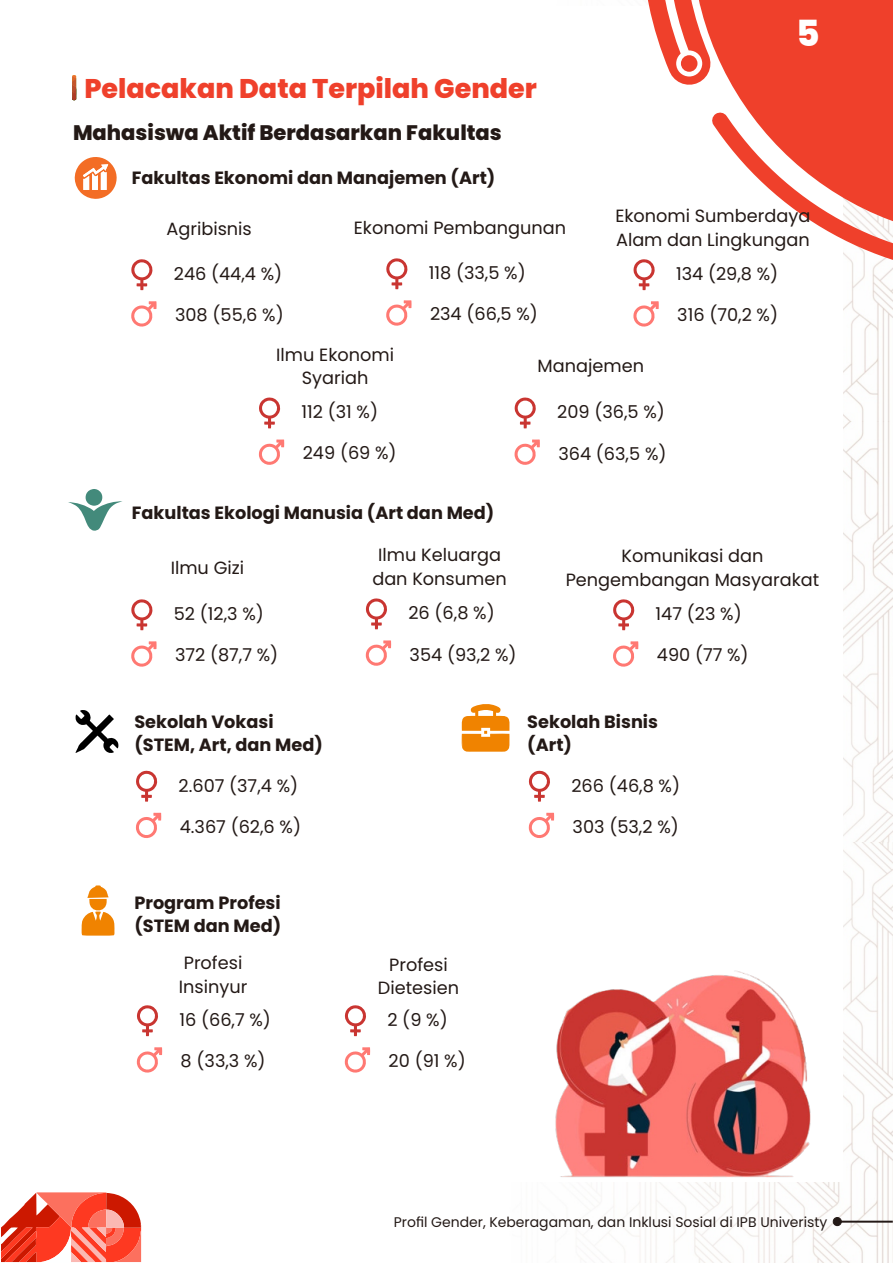
<style>
.page{position:relative;width:893px;height:1263px;background:#fff}
.page>*{position:absolute;margin:0;border:0;box-sizing:border-box;transform-origin:0 0}
.t1{font:800 36px "Poppins";color:#fff}
.t2{font:800 27px "Poppins";color:#ef402b}
.t3{font:800 21px "Poppins";color:#231916}
.t4{font:17.7px/23.4px "Poppins";color:#231916;text-align:center}
.t5{font:700 17.7px/23.4px "Poppins";color:#231916}
.t6{font:13.95px "Poppins";color:#231916}
</style>
<div class="page">
<img style="left:608px;top:290px;width:284px;height:973px">
<div style="left:12px;top:6px;width:831px;height:1176px;background:#fff"></div>
<svg style="left:1px;top:1192px;width:140px;height:70px;background:#f16553"></svg>
<svg style="left:841px;top:1218px;width:52px;height:7px"></svg>
<div style="left:833px;top:1217px;width:9px;height:9px;background:#231916;border:1px solid #231916;border-radius:50%"></div>
<svg style="left:72px;top:75px;width:4px;height:25px"></svg>
<svg style="left:131px;top:301px;width:26px;height:26px"></svg>
<svg style="left:131px;top:641px;width:26px;height:26px"></svg>
<svg style="left:259px;top:439px;width:25px;height:26px"></svg>
<svg style="left:514px;top:439px;width:26px;height:26px"></svg>
<svg style="left:386px;top:300px;width:26px;height:26px"></svg>
<svg style="left:366px;top:640px;width:25px;height:26px"></svg>
<svg style="left:633px;top:301px;width:26px;height:26px"></svg>
<svg style="left:613px;top:641px;width:25px;height:26px"></svg>
<svg style="left:131px;top:259px;width:22px;height:31px"></svg>
<svg style="left:131px;top:599px;width:22px;height:31px"></svg>
<svg style="left:259px;top:397px;width:22px;height:32px"></svg>
<svg style="left:514px;top:397px;width:22px;height:32px"></svg>
<svg style="left:386px;top:258px;width:22px;height:31px"></svg>
<svg style="left:366px;top:598px;width:21px;height:31px"></svg>
<svg style="left:633px;top:0;width:260px;height:290px"></svg>
<svg style="left:613px;top:599px;width:22px;height:31px"></svg>
<svg style="left:74px;top:157px;width:43px;height:42px"></svg>
<svg style="left:68px;top:489px;width:54px;height:42px"></svg>
<svg style="left:136px;top:813px;width:25px;height:25px"></svg>
<svg style="left:529px;top:813px;width:25px;height:25px"></svg>
<svg style="left:136px;top:770px;width:22px;height:32px"></svg>
<svg style="left:529px;top:770px;width:21px;height:32px"></svg>
<svg style="left:75px;top:710px;width:43px;height:43px"></svg>
<svg style="left:461px;top:704px;width:49px;height:48px"></svg>
<svg style="left:81px;top:885px;width:34px;height:51px"></svg>
<svg style="left:137px;top:1047px;width:25px;height:26px"></svg>
<svg style="left:345px;top:1047px;width:25px;height:26px"></svg>
<svg style="left:137px;top:1005px;width:21px;height:31px"></svg>
<svg style="left:345px;top:1005px;width:21px;height:31px"></svg>
<img style="left:555px;top:970px;width:262px;height:216px">
<h2 class="t2" style="left:84px;top:70px;width:454px">Pelacakan Data Terpilah Gender</h2>
<p class="t3" style="left:73px;top:118px;width:430px">Mahasiswa Aktif Berdasarkan Fakultas</p>
<p class="t5" style="left:132px;top:166px;width:365px">Fakultas Ekonomi dan Manajemen (Art)</p>
<p class="t4" style="left:166px;top:217px;width:87px">Agribisnis</p>
<p class="t4" style="left:354px;top:217px;width:214px">Ekonomi Pembangunan</p>
<p class="t4" style="left:174px;top:262px;width:110px">246 (44,4 %)</p>
<p class="t4" style="left:429px;top:261px;width:98px">118 (33,5 %)</p>
<p class="t4" style="left:175px;top:303px;width:110px">308 (55,6 %)</p>
<p class="t4" style="left:430px;top:303px;width:109px">234 (66,5 %)</p>
<h1 class="t1" style="left:796px;top:8px;width:25px">5</h1>
<p class="t4" style="left:615px;top:204px;width:196px;text-align:left">Ekonomi Sumberdaya<br>Alam dan Lingkungan</p>
<p class="t4" style="left:676px;top:262px;width:104px">134 (29,8 %)</p>
<p class="t4" style="left:677px;top:303px;width:102px">316 (70,2 %)</p>
<p class="t4" style="left:276px;top:343px;width:119px">Ilmu Ekonomi<br>Syariah</p>
<p class="t4" style="left:538px;top:354px;width:108px">Manajemen</p>
<p class="t4" style="left:301px;top:400px;width:78px">112 (31 %)</p>
<p class="t4" style="left:557px;top:400px;width:109px">209 (36,5 %)</p>
<p class="t4" style="left:303px;top:441px;width:95px">249 (69 %)</p>
<p class="t4" style="left:558px;top:442px;width:110px">364 (63,5 %)</p>
<p class="t5" style="left:132px;top:501px;width:364px">Fakultas Ekologi Manusia (Art dan Med)</p>
<p class="t4" style="left:171px;top:556px;width:75px">Ilmu Gizi</p>
<p class="t4" style="left:372px;top:544px;width:136px">Ilmu Keluarga dan Konsumen</p>
<p class="t4" style="left:566px;top:544px;width:255px">Komunikasi dan<br>Pengembangan Masyarakat</p>
<p class="t4" style="left:174px;top:602px;width:92px">52 (12,3 %)</p>
<p class="t4" style="left:408px;top:601px;width:88px">26 (6,8 %)</p>
<p class="t4" style="left:656px;top:602px;width:88px">147 (23 %)</p>
<p class="t4" style="left:175px;top:643px;width:105px">372 (87,7 %)</p>
<p class="t4" style="left:410px;top:643px;width:108px">354 (93,2 %)</p>
<p class="t4" style="left:657px;top:643px;width:93px">490 (77 %)</p>
<p class="t5" style="left:134px;top:710px;width:190px">Sekolah Vokasi (STEM, Art, dan Med)</p>
<p class="t5" style="left:527px;top:710px;width:132px">Sekolah Bisnis (Art)</p>
<p class="t4" style="left:179px;top:774px;width:121px">2.607 (37,4 %)</p>
<p class="t4" style="left:571px;top:774px;width:110px">266 (46,8 %)</p>
<p class="t4" style="left:180px;top:815px;width:123px">4.367 (62,6 %)</p>
<p class="t4" style="left:573px;top:815px;width:108px">303 (53,2 %)</p>
<p class="t5" style="left:134px;top:891px;width:148px">Program Profesi (STEM dan Med)</p>
<p class="t4" style="left:179px;top:951px;width:70px;text-align:left">Profesi<br>Insinyur</p>
<p class="t4" style="left:378px;top:953px;width:83px">Profesi<br>Dietesien</p>
<p class="t4" style="left:179px;top:1008px;width:93px">16 (66,7 %)</p>
<p class="t4" style="left:387px;top:1008px;width:62px">2 (9 %)</p>
<p class="t4" style="left:181px;top:1049px;width:86px">8 (33,3 %)</p>
<p class="t4" style="left:389px;top:1049px;width:79px">20 (91 %)</p>
<p class="t6" style="left:394px;top:1212px;width:435px">Profil Gender, Keberagaman, dan Inklusi Sosial di IPB Univeristy</p>
</div>
